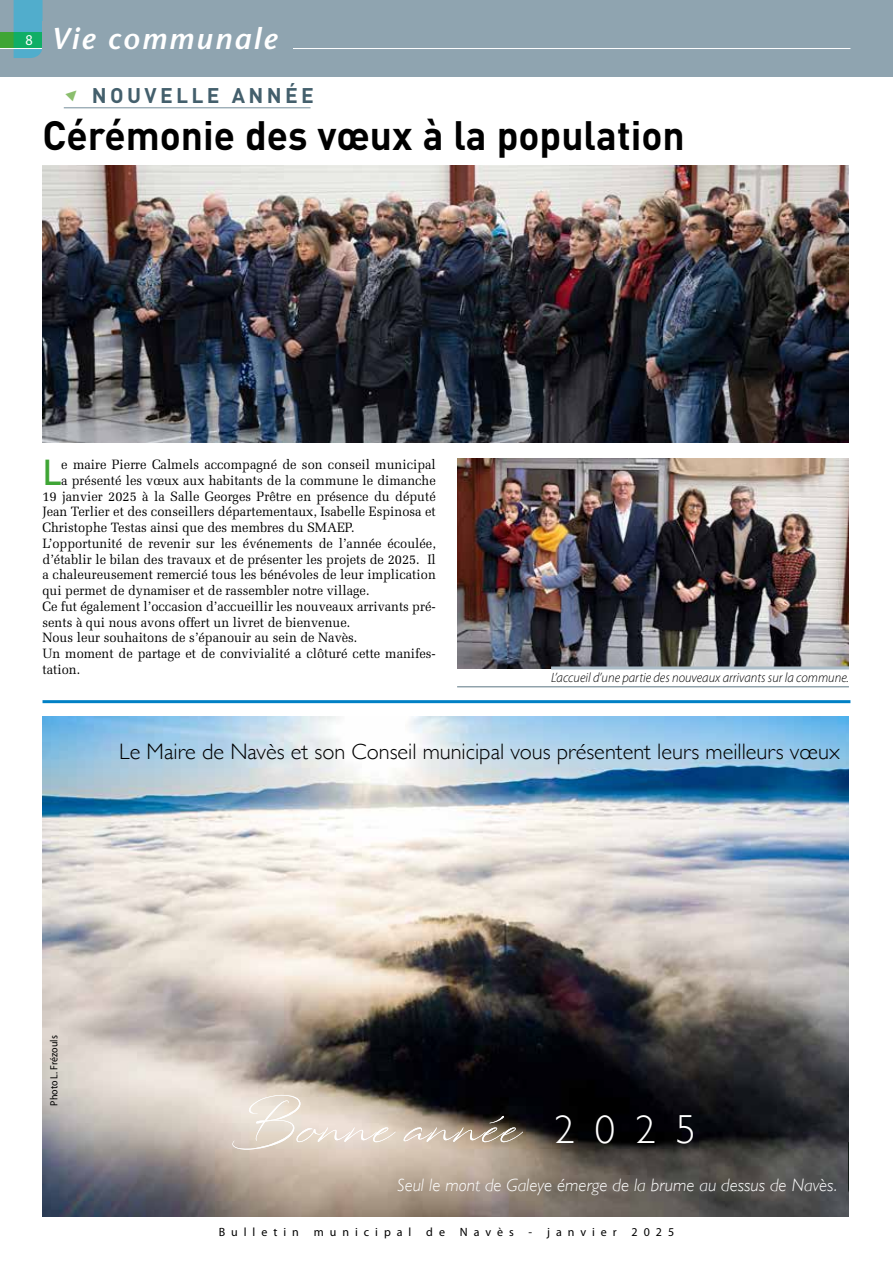
<style>
.page{position:relative;width:893px;height:1263px;background:#fff}
.page>*{position:absolute;margin:0;border:0;box-sizing:border-box;transform-origin:0 0}
.t1{font:65.25px "North Wave";letter-spacing:.025em;color:#fff}
.t2{font:700 40.5px "DIN";color:#000;scale:.96 1}
.t3{font:500 35.55px "DIN";color:#3fa535;scale:.95 1}
.t4{font:italic 600 30px "Stone Sans";letter-spacing:.07em;color:#fff}
.t5{font:300 22.35px "Gill Sans";color:#000}
.t6{font:700 21px "DIN";letter-spacing:.16em;color:#435f6c}
.t7{font:italic 300 18px "Gill Sans";color:#fff}
.t8{font:13.5px "Melior";color:#000;scale:.95 1}
.t9{font:italic 300 13.5px "Myriad Pro";color:#000;scale:.95 1}
.t10{font:12px "Myriad Pro";letter-spacing:.5em;color:#000}
.t11{font:10.5px "Myriad Pro";color:#000;scale:.95 1}
.s1{font-family:"Myriad Pro";font-weight:400;font-style:normal;font-size:15px}
.s2{font-family:"Gill Sans";font-weight:300;font-size:40.5px}
</style>
<div class="page">
<div style="left:0;top:0;width:893px;height:77px;background:#8fa4b0"></div>
<div style="left:0;top:33px;width:43px;height:15px;background:#3fa535"></div>
<svg style="left:14px;top:0;width:29px;height:58px;background:#42acaf"></svg>
<hr style="left:0;top:48px;width:850px;height:1px;background:#fff">
<div style="left:43px;top:21px;width:250px;height:56px;background:#8fa4b0"></div>
<img style="left:43px;top:717px;width:806px;height:499px">
<svg style="left:848px;top:1141px;width:1px;height:55px"></svg>
<hr style="left:43px;top:700px;width:807px;height:3px;background:#0080c5">
<hr style="left:64px;top:107px;width:247px;height:1px;background:#758d9a">
<img style="left:43px;top:166px;width:806px;height:277px">
<img style="left:457px;top:459px;width:392px;height:210px">
<hr style="left:551px;top:666px;width:298px;height:3px;background:#a9bac5">
<hr style="left:457px;top:686px;width:392px;height:1px;background:#5c7784">
<h3 class="t4" style="left:25px;top:19px;width:253px"><span class="s1">8</span> Vie communale</h3>
<h3 class="t6" style="left:92px;top:82px;width:223px">NOUVELLE ANNÉE</h3>
<h2 class="t2" style="left:43px;top:109px;width:670px">Cérémonie des vœux à la population</h2>
<h3 class="t3" style="left:43px;top:449px;width:22px">L</h3>
<p class="t8" style="left:61px;top:456px;width:396px">e maire Pierre Calmels accompagné de son conseil municipal</p>
<p class="t8" style="left:61px;top:472px;width:396px">a présenté les vœux aux habitants de la commune le dimanche</p>
<p class="t8" style="left:43px;top:488px;width:415px">19 janvier 2025 à la Salle Georges Prêtre en présence du député</p>
<p class="t8" style="left:43px;top:504px;width:415px">Jean Terlier et des conseillers départementaux, Isabelle Espinosa et</p>
<p class="t8" style="left:43px;top:519px;width:330px">Christophe Testas ainsi que des membres du SMAEP.</p>
<p class="t8" style="left:43px;top:535px;width:416px">L’opportunité de revenir sur les événements de l’année écoulée,</p>
<p class="t8" style="left:43px;top:551px;width:416px">d’établir le bilan des travaux et de présenter les projets de 2025. Il</p>
<p class="t8" style="left:43px;top:567px;width:415px">a chaleureusement remercié tous les bénévoles de leur implication</p>
<p class="t8" style="left:43px;top:582px;width:346px">qui permet de dynamiser et de rassembler notre village.</p>
<p class="t8" style="left:43px;top:598px;width:416px">Ce fut également l’occasion d’accueillir les nouveaux arrivants pré-</p>
<p class="t8" style="left:43px;top:614px;width:325px">sents à qui nous avons offert un livret de bienvenue.</p>
<p class="t8" style="left:43px;top:630px;width:333px">Nous leur souhaitons de s’épanouir au sein de Navès.</p>
<p class="t8" style="left:43px;top:645px;width:416px">Un moment de partage et de convivialité a clôturé cette manifes-</p>
<p class="t8" style="left:43px;top:661px;width:41px">tation.</p>
<p class="t9" style="left:551px;top:670px;width:315px">L’accueil d’une partie des nouveaux arrivants sur la commune.</p>
<h3 class="t5" style="left:119px;top:734px;width:722px">Le Maire de Navès et son Conseil municipal vous présentent leurs meilleurs vœux</h3>
<p class="t11" style="left:47px;top:1106px;width:75px;rotate:-90deg">Photo L. Frézouls</p>
<h1 class="t1" style="left:231px;top:1081px;width:467px">Bonne année <span class="s2">2 0 2 5</span></h1>
<h3 class="t7" style="left:397px;top:1175px;width:441px">Seul le mont de Galeye émerge de la brume au dessus de Navès.</h3>
<p class="t10" style="left:219px;top:1224px;width:457px">Bulletin municipal de Navès - janvier 2025</p>
</div>
